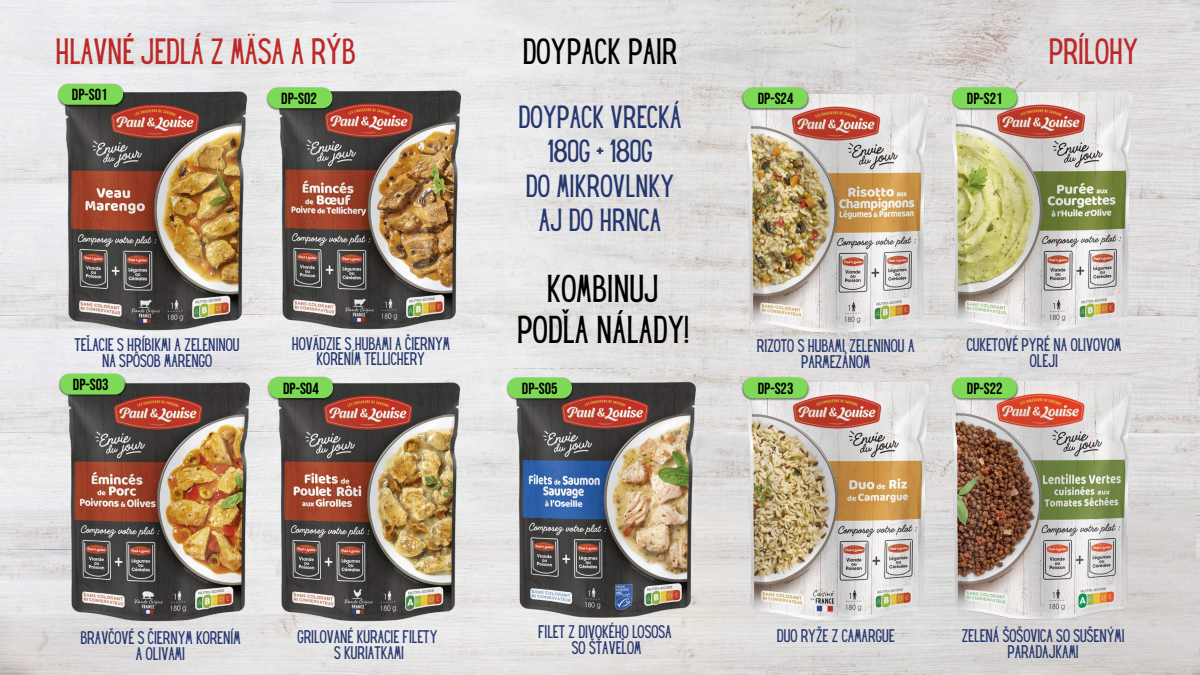
<style>
.page{position:relative;width:1200px;height:675px;background:#fff}
.page>*{position:absolute;margin:0;border:0;box-sizing:border-box;transform-origin:0 0}
.t1{font:34px/40.5px "Hey Gotcha";color:#000;text-align:center}
.t2{font:32px "Hey Gotcha";color:#bc2929}
.t3{font:32px "Hey Gotcha";color:#000}
.t4{font:28px/33.6px "Hey Gotcha";letter-spacing:.01em;color:#253770;text-align:center}
.t5{font:16px/15.9px "Hey Gotcha";color:#253770;text-align:center}
.t6{font:16px "Bebas Neue";color:#000}
</style>
<div class="page">
<img style="left:0;top:0;width:1200px;height:675px">
<img style="left:505px;top:366px;width:200px;height:268px">
<img style="left:266px;top:74px;width:210px;height:272px">
<img style="left:62px;top:366px;width:198px;height:272px">
<img style="left:263px;top:365px;width:212px;height:273px">
<img style="left:743px;top:76px;width:191px;height:273px">
<img style="left:738px;top:364px;width:201px;height:272px">
<img style="left:942px;top:364px;width:200px;height:271px">
<img style="left:942px;top:75px;width:203px;height:272px">
<img style="left:58px;top:74px;width:198px;height:272px">
<img style="left:56px;top:83px;width:70px;height:25px">
<svg style="left:58px;top:84px;width:65px;height:21px"></svg>
<img style="left:266px;top:86px;width:69px;height:26px">
<svg style="left:268px;top:87px;width:64px;height:21px"></svg>
<img style="left:741px;top:86px;width:69px;height:26px">
<svg style="left:743px;top:87px;width:65px;height:21px"></svg>
<img style="left:950px;top:86px;width:69px;height:26px">
<svg style="left:952px;top:87px;width:65px;height:21px"></svg>
<img style="left:58px;top:373px;width:69px;height:25px">
<svg style="left:60px;top:374px;width:65px;height:21px"></svg>
<img style="left:266px;top:376px;width:70px;height:25px">
<svg style="left:268px;top:377px;width:65px;height:21px"></svg>
<img style="left:505px;top:376px;width:69px;height:26px">
<svg style="left:507px;top:378px;width:65px;height:20px"></svg>
<img style="left:741px;top:376px;width:69px;height:26px">
<svg style="left:743px;top:378px;width:65px;height:20px"></svg>
<img style="left:950px;top:376px;width:69px;height:26px">
<svg style="left:952px;top:378px;width:65px;height:20px"></svg>
<h2 class="t2" style="left:56px;top:39px;width:300px">HLAVNÉ JEDLÁ Z MÄSA A RÝB</h2>
<h2 class="t3" style="left:523px;top:39px;width:155px">DOYPACK PAIR</h2>
<p class="t6" style="left:72px;top:86px;width:37px">DP-S01</p>
<p class="t6" style="left:281px;top:89px;width:37px">DP-S02</p>
<p class="t6" style="left:758px;top:89px;width:37px">DP-S24</p>
<p class="t6" style="left:967px;top:89px;width:37px">DP-S21</p>
<h3 class="t4" style="left:518px;top:103px;width:164px">DOYPACK VRECKÁ<br>180G + 180G</h3>
<h3 class="t4" style="left:526px;top:172px;width:149px">DO MIKROVLNKY<br>AJ DO HRNCA</h3>
<h2 class="t2" style="left:1049px;top:39px;width:90px">PRÍLOHY</h2>
<p class="t5" style="left:75px;top:338px;width:167px">TEĽACIE S HRÍBIKMI A ZELENINOU<br>NA SPÔSOB MARENGO</p>
<p class="t6" style="left:73px;top:376px;width:37px">DP-S03</p>
<p class="t5" style="left:292px;top:337px;width:160px">HOVÄDZIE S HUBAMI A ČIERNYM<br>KORENÍM TELLICHERY</p>
<h1 class="t1" style="left:517px;top:272px;width:173px">KOMBINUJ<br>PODĽA NÁLADY!</h1>
<p class="t5" style="left:757px;top:339px;width:159px">RIZOTO S HUBAMI, ZELENINOU A<br>PARMEZÁNOM</p>
<p class="t5" style="left:967px;top:339px;width:156px">CUKETOVÉ PYRÉ NA OLIVOVOM<br>OLEJI</p>
<p class="t6" style="left:283px;top:379px;width:37px">DP-S04</p>
<p class="t6" style="left:522px;top:380px;width:37px">DP-S05</p>
<p class="t6" style="left:758px;top:380px;width:37px">DP-S23</p>
<p class="t6" style="left:967px;top:380px;width:37px">DP-S22</p>
<p class="t5" style="left:80px;top:631px;width:162px">BRAVČOVÉ S ČIERNYM KORENÍM<br>A OLIVAMI</p>
<p class="t5" style="left:297px;top:631px;width:141px">GRILOVANÉ KURACIE FILETY<br>S KURIATKAMI</p>
<p class="t5" style="left:538px;top:626px;width:135px">FILET Z DIVOKÉHO LOSOSA<br>SO ŠŤAVEĽOM</p>
<p class="t5" style="left:777px;top:629px;width:119px">DUO RYŽE Z CAMARGUE</p>
<p class="t5" style="left:962px;top:629px;width:164px">ZELENÁ ŠOŠOVICA SO SUŠENÝMI<br>PARADAJKAMI</p>
</div>
